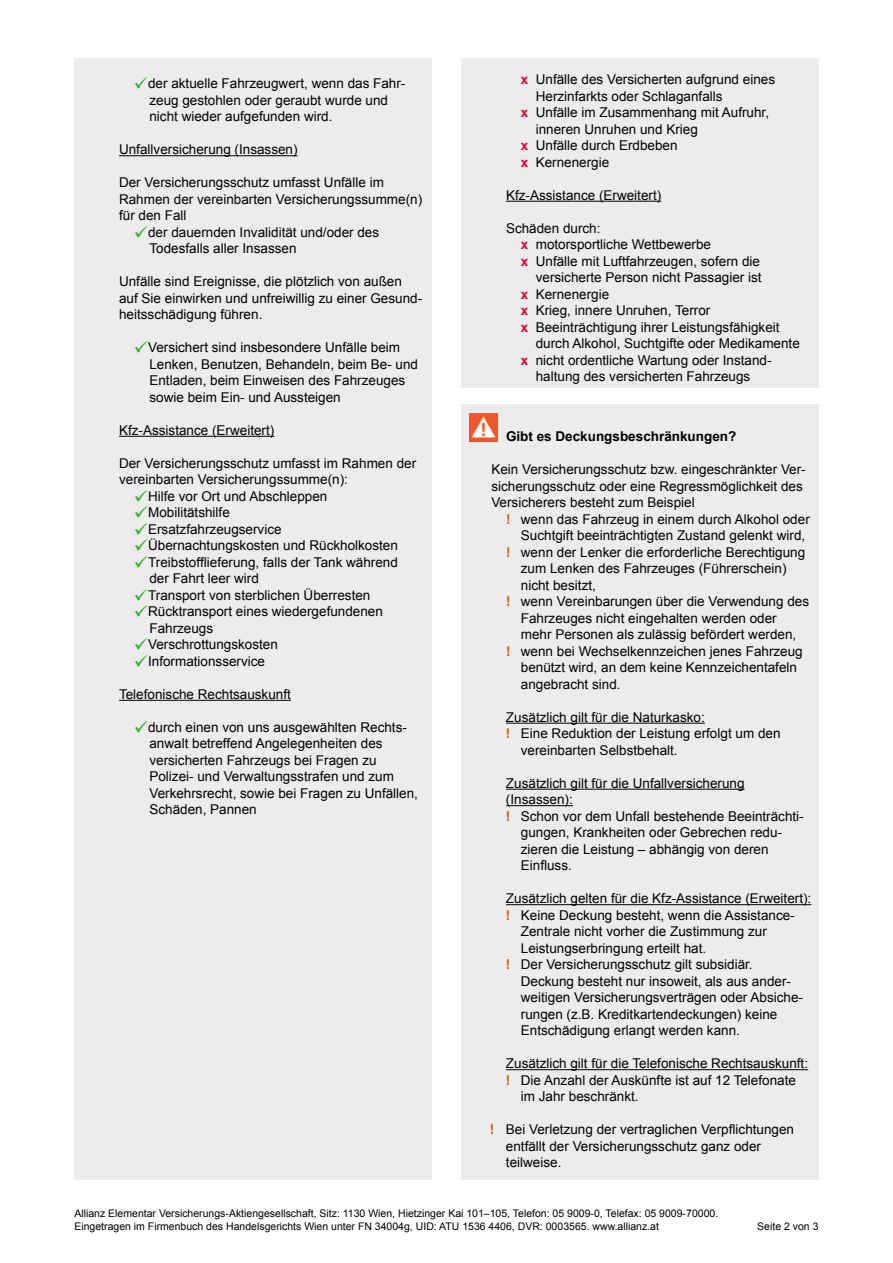
<style>
.page{position:relative;width:893px;height:1263px;background:#fff}
.page>*{position:absolute;margin:0;border:0;box-sizing:border-box;transform-origin:0 0}
.t1{font:13.5px/16.5px "Arial";color:#000}
.t2{font:700 13.5px "Arial";color:#000}
.t3{font:10.5px/12.8px "Arial";color:#000}
.s1{color:#37aa32}
.s2{font-weight:700;color:#e40038}
.s3{font-weight:700;color:#ea5901}
</style>
<div class="page">
<div style="left:74px;top:58px;width:358px;height:1122px;background:#ececec"></div>
<div style="left:461px;top:58px;width:358px;height:330px;background:#ececec"></div>
<hr style="left:506px;top:201px;width:155px;height:1px;background:#000">
<div style="left:461px;top:404px;width:358px;height:776px;background:#ececec"></div>
<hr style="left:119px;top:155px;width:179px;height:1px;background:#000">
<hr style="left:119px;top:436px;width:155px;height:1px;background:#000">
<hr style="left:119px;top:700px;width:172px;height:1px;background:#000">
<hr style="left:506px;top:723px;width:199px;height:1px;background:#000">
<hr style="left:506px;top:789px;width:239px;height:1px;background:#000">
<hr style="left:506px;top:805px;width:67px;height:1px;background:#000">
<hr style="left:506px;top:904px;width:305px;height:1px;background:#000">
<hr style="left:506px;top:1069px;width:302px;height:1px;background:#000">
<img style="left:470px;top:414px;width:27px;height:27px">
<p class="t1" style="left:149px;top:75px;width:258px;text-indent:-15px"><span class="s1">✓</span>der aktuelle Fahrzeugwert, wenn das Fahr&shy;zeug gestohlen oder geraubt wurde und nicht wieder aufgefunden wird.</p>
<p class="t1" style="left:119px;top:141px;width:180px">Unfallversicherung (Insassen)</p>
<p class="t1" style="left:119px;top:174px;width:305px">Der Versicherungsschutz umfasst Unfälle im<br>Rahmen der vereinbarten Versicherungssumme(n) für den Fall</p>
<p class="t1" style="left:149px;top:224px;width:231px;text-indent:-15px"><span class="s1">✓</span>der dauernden Invalidität und/oder des<br>Todesfalls aller Insassen</p>
<p class="t1" style="left:119px;top:273px;width:305px">Unfälle sind Ereignisse, die plötzlich von außen auf Sie einwirken und unfreiwillig zu einer Gesund&shy;heitsschädigung führen.</p>
<p class="t1" style="left:149px;top:339px;width:270px;text-indent:-15px"><span class="s1">✓</span>Versichert sind insbesondere Unfälle beim Lenken, Benutzen, Behandeln, beim Be- und Entladen, beim Einweisen des Fahrzeuges sowie beim Ein- und Aussteigen</p>
<p class="t1" style="left:119px;top:422px;width:157px">Kfz-Assistance (Erweitert)</p>
<p class="t1" style="left:119px;top:455px;width:299px">Der Versicherungsschutz umfasst im Rahmen der vereinbarten Versicherungssumme(n):</p>
<p class="t1" style="left:134px;top:488px;width:195px"><span class="s1">✓</span>Hilfe vor Ort und Abschleppen</p>
<p class="t1" style="left:134px;top:504px;width:97px"><span class="s1">✓</span>Mobilitätshilfe</p>
<p class="t1" style="left:134px;top:521px;width:149px"><span class="s1">✓</span>Ersatzfahrzeugservice</p>
<p class="t1" style="left:134px;top:537px;width:266px"><span class="s1">✓</span>Übernachtungskosten und Rückholkosten</p>
<p class="t1" style="left:149px;top:554px;width:250px;text-indent:-15px"><span class="s1">✓</span>Treibstofflieferung, falls der Tank während der Fahrt leer wird</p>
<p class="t1" style="left:134px;top:587px;width:238px"><span class="s1">✓</span>Transport von sterblichen Überresten</p>
<p class="t1" style="left:149px;top:603px;width:235px;text-indent:-15px"><span class="s1">✓</span>Rücktransport eines wiedergefundenen<br>Fahrzeugs</p>
<p class="t1" style="left:134px;top:636px;width:145px"><span class="s1">✓</span>Verschrottungskosten</p>
<p class="t1" style="left:134px;top:653px;width:133px"><span class="s1">✓</span>Informationsservice</p>
<p class="t1" style="left:119px;top:686px;width:173px">Telefonische Rechtsauskunft</p>
<p class="t1" style="left:149px;top:719px;width:270px;text-indent:-15px"><span class="s1">✓</span>durch einen von uns ausgewählten Rechts&shy;anwalt betreffend Angelegenheiten des versicherten Fahrzeugs bei Fragen zu Polizei- und Verwaltungsstrafen und zum Verkehrsrecht, sowie bei Fragen zu Unfällen, Schäden, Pannen</p>
<p class="t1" style="left:521px;top:71px;width:256px"><span class="s2">x</span> Unfälle des Versicherten aufgrund eines</p>
<p class="t1" style="left:536px;top:88px;width:188px">Herzinfarkts oder Schlaganfalls</p>
<p class="t1" style="left:521px;top:104px;width:250px"><span class="s2">x</span> Unfälle im Zusammenhang mit Aufruhr,</p>
<p class="t1" style="left:536px;top:121px;width:164px">inneren Unruhen und Krieg</p>
<p class="t1" style="left:521px;top:137px;width:158px"><span class="s2">x</span> Unfälle durch Erdbeben</p>
<p class="t1" style="left:521px;top:154px;width:90px"><span class="s2">x</span> Kernenergie</p>
<p class="t1" style="left:506px;top:187px;width:157px">Kfz-Assistance (Erweitert)</p>
<p class="t1" style="left:506px;top:220px;width:96px">Schäden durch:</p>
<p class="t1" style="left:521px;top:236px;width:192px"><span class="s2">x</span> motorsportliche Wettbewerbe</p>
<p class="t1" style="left:521px;top:253px;width:241px"><span class="s2">x</span> Unfälle mit Luftfahrzeugen, sofern die</p>
<p class="t1" style="left:536px;top:269px;width:227px">versicherte Person nicht Passagier ist</p>
<p class="t1" style="left:521px;top:286px;width:90px"><span class="s2">x</span> Kernenergie</p>
<p class="t1" style="left:521px;top:302px;width:191px"><span class="s2">x</span> Krieg, innere Unruhen, Terror</p>
<p class="t1" style="left:521px;top:319px;width:260px"><span class="s2">x</span> Beeinträchtigung ihrer Leistungsfähigkeit</p>
<p class="t1" style="left:536px;top:335px;width:266px">durch Alkohol, Suchtgifte oder Medikamente</p>
<p class="t1" style="left:521px;top:352px;width:252px"><span class="s2">x</span> nicht ordentliche Wartung oder Instand-</p>
<p class="t1" style="left:536px;top:368px;width:216px">haltung des versicherten Fahrzeugs</p>
<p class="t2" style="left:506px;top:428px;width:232px">Gibt es Deckungsbeschränkungen?</p>
<p class="t1" style="left:491px;top:461px;width:316px">Kein Versicherungsschutz bzw. eingeschränkter Ver&shy;sicherungsschutz oder eine Regressmöglichkeit des<br>Versicherers besteht zum Beispiel</p>
<p class="t1" style="left:506px;top:511px;width:305px"><span class="s3">!</span> wenn das Fahrzeug in einem durch Alkohol oder</p>
<p class="t1" style="left:521px;top:527px;width:286px">Suchtgift beeinträchtigten Zustand gelenkt wird,</p>
<p class="t1" style="left:506px;top:544px;width:301px"><span class="s3">!</span> wenn der Lenker die erforderliche Berechtigung</p>
<p class="t1" style="left:521px;top:560px;width:267px">zum Lenken des Fahrzeuges (Führerschein)</p>
<p class="t1" style="left:521px;top:577px;width:77px">nicht besitzt,</p>
<p class="t1" style="left:506px;top:593px;width:305px"><span class="s3">!</span> wenn Vereinbarungen über die Verwendung des</p>
<p class="t1" style="left:521px;top:610px;width:257px">Fahrzeuges nicht eingehalten werden oder</p>
<p class="t1" style="left:521px;top:626px;width:277px">mehr Personen als zulässig befördert werden,</p>
<p class="t1" style="left:506px;top:643px;width:298px"><span class="s3">!</span> wenn bei Wechselkennzeichen jenes Fahrzeug</p>
<p class="t1" style="left:521px;top:659px;width:278px">benützt wird, an dem keine Kennzeichentafeln</p>
<p class="t1" style="left:521px;top:676px;width:101px">angebracht sind.</p>
<p class="t1" style="left:506px;top:709px;width:200px">Zusätzlich gilt für die Naturkasko:</p>
<p class="t1" style="left:506px;top:725px;width:276px"><span class="s3">!</span> Eine Reduktion der Leistung erfolgt um den</p>
<p class="t1" style="left:521px;top:742px;width:158px">vereinbarten Selbstbehalt.</p>
<p class="t1" style="left:506px;top:775px;width:240px">Zusätzlich gilt für die Unfallversicherung</p>
<p class="t1" style="left:506px;top:791px;width:68px">(Insassen):</p>
<p class="t1" style="left:506px;top:808px;width:299px"><span class="s3">!</span> Schon vor dem Unfall bestehende Beeinträchti-</p>
<p class="t1" style="left:521px;top:824px;width:263px">gungen, Krankheiten oder Gebrechen redu-</p>
<p class="t1" style="left:521px;top:841px;width:249px">zieren die Leistung – abhängig von deren</p>
<p class="t1" style="left:521px;top:857px;width:53px">Einfluss.</p>
<p class="t1" style="left:506px;top:890px;width:307px">Zusätzlich gelten für die Kfz-Assistance (Erweitert):</p>
<p class="t1" style="left:506px;top:907px;width:290px"><span class="s3">!</span> Keine Deckung besteht, wenn die Assistance-</p>
<p class="t1" style="left:521px;top:923px;width:248px">Zentrale nicht vorher die Zustimmung zur</p>
<p class="t1" style="left:521px;top:940px;width:187px">Leistungserbringung erteilt hat.</p>
<p class="t1" style="left:506px;top:956px;width:248px"><span class="s3">!</span> Der Versicherungsschutz gilt subsidiär.</p>
<p class="t1" style="left:521px;top:973px;width:272px">Deckung besteht nur insoweit, als aus ander-</p>
<p class="t1" style="left:521px;top:989px;width:284px">weitigen Versicherungsverträgen oder Absiche-</p>
<p class="t1" style="left:521px;top:1006px;width:258px">rungen (z.B. Kreditkartendeckungen) keine</p>
<p class="t1" style="left:521px;top:1022px;width:221px">Entschädigung erlangt werden kann.</p>
<p class="t1" style="left:506px;top:1055px;width:304px">Zusätzlich gilt für die Telefonische Rechtsauskunft:</p>
<p class="t1" style="left:506px;top:1072px;width:292px"><span class="s3">!</span> Die Anzahl der Auskünfte ist auf 12 Telefonate</p>
<p class="t1" style="left:521px;top:1088px;width:119px">im Jahr beschränkt.</p>
<p class="t1" style="left:506px;top:1121px;width:290px;text-indent:-16px"><span class="s3">!</span> Bei Verletzung der vertraglichen Verpflichtungen entfällt der Versicherungsschutz ganz oder teilweise.</p>
<p class="t3" style="left:74px;top:1207px;width:645px">Allianz Elementar Versicherungs-Aktiengesellschaft, Sitz: 1130 Wien, Hietzinger Kai 101–105, Telefon: 05 9009-0, Telefax: 05 9009-70000.<br>Eingetragen im Firmenbuch des Handelsgerichts Wien unter FN 34004g, UID: ATU 1536 4406, DVR: 0003565. www.allianz.at</p>
<p class="t3" style="left:757px;top:1219px;width:63px">Seite 2 von 3</p>
</div>
